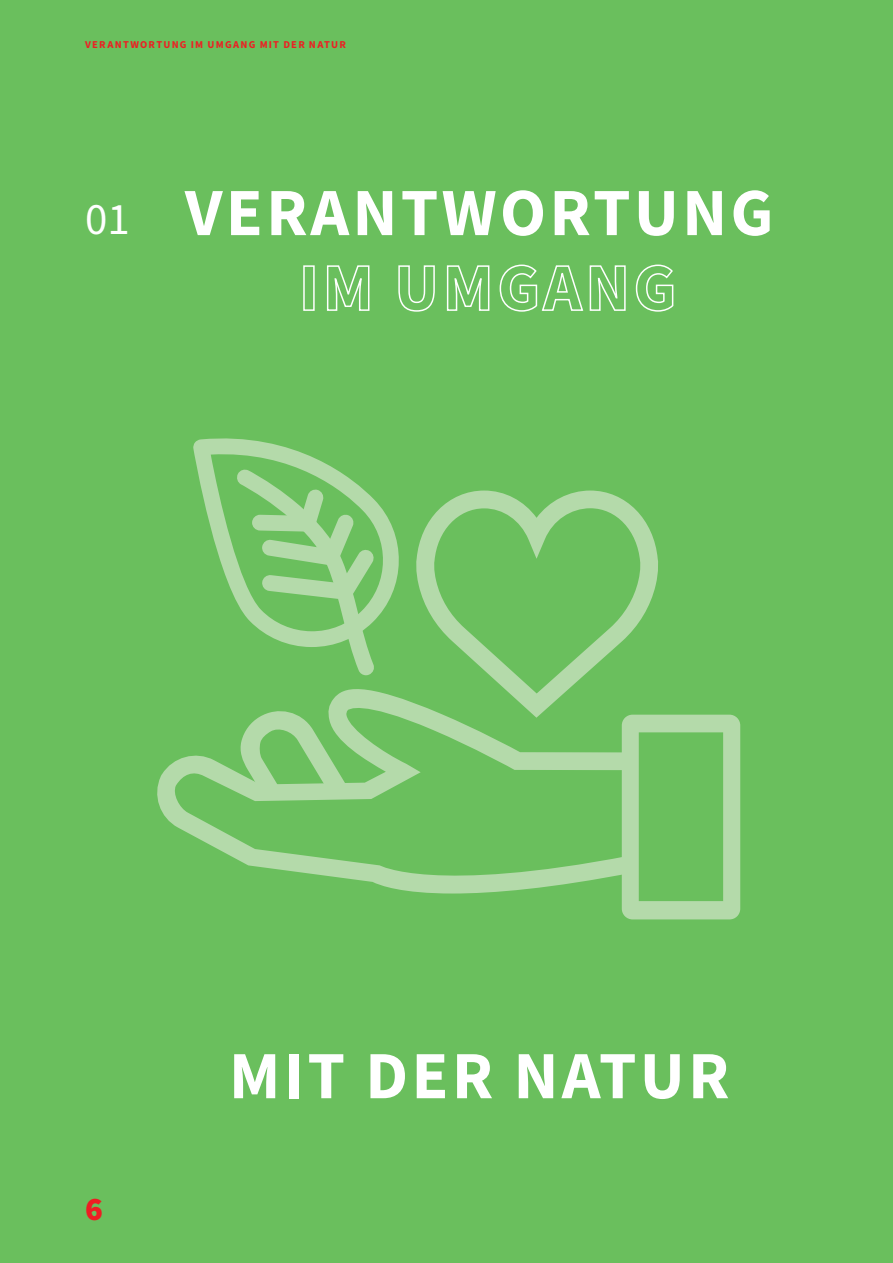
<style>
.page{position:relative;width:893px;height:1263px;background:#6abf5d}
.page>*{position:absolute;margin:0;border:0;box-sizing:border-box;transform-origin:0 0}
.t1{font:700 67.5px/75px "Source Sans Pro";letter-spacing:.05em;color:#fff;text-align:center}
.t2{font:45px "Source Sans Pro";color:#fff}
.t3{font:900 33px "Source Sans Pro";color:#ee1d23}
.t4{font:700 10.5px "Source Sans Pro";letter-spacing:.12em;color:#ee1d23}
</style>
<div class="page">
<svg style="left:193px;top:438px;width:206px;height:182px"></svg>
<svg style="left:236px;top:468px;width:139px;height:207px"></svg>
<svg style="left:157px;top:689px;width:465px;height:205px"></svg>
<svg style="left:622px;top:715px;width:118px;height:204px"></svg>
<svg style="left:415px;top:490px;width:244px;height:228px"></svg>
<p class="t4" style="left:85px;top:38px;width:262px">VERANTWORTUNG IM UMGANG MIT DER NATUR</p>
<p class="t2" style="left:85px;top:191px;width:46px">01</p>
<p class="t1" style="left:185px;top:174px;width:590px">VERANTWORTUNG<br>IM UMGANG</p>
<p class="t3" style="left:85px;top:1187px;width:19px">6</p>
<p class="t1" style="left:229px;top:1037px;width:502px">MIT DER NATUR</p>
</div>
